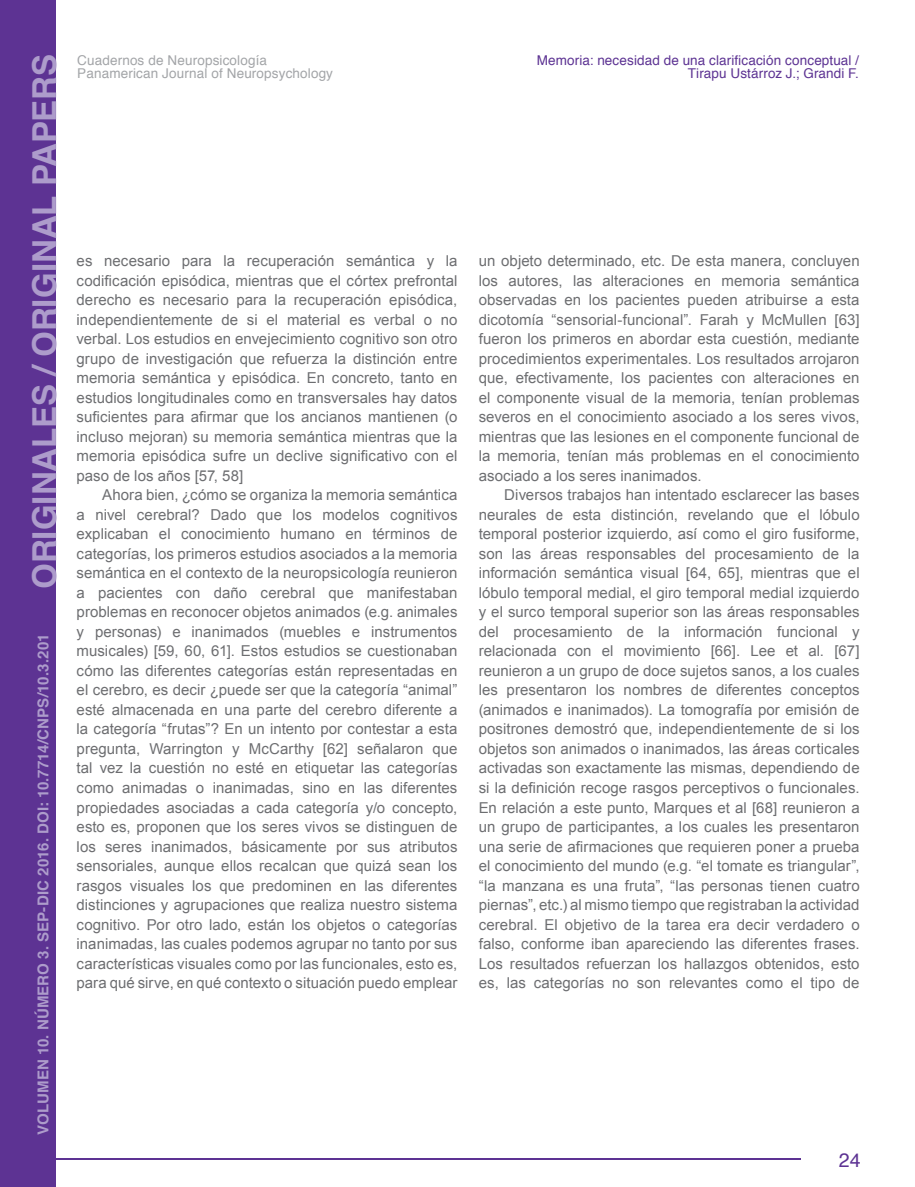
<style>
.page{position:relative;width:915px;height:1187px;background:#fff}
.page>*{position:absolute;margin:0;border:0;box-sizing:border-box;transform-origin:0 0}
.t1{font:700 33px "Helvetica";letter-spacing:-.005em;color:#ad9ccb}
.t2{font:19.5px "Helvetica";color:#5d3393}
.t3{font:15px/19.5px "Arial";letter-spacing:.005em;color:#6d6e71;text-align:justify}
.t4{font:700 15px "Helvetica";letter-spacing:.01em;color:#ad9ccb}
.t5{font:13.5px/13.5px "Helvetica";letter-spacing:.01em;color:#5d3393;text-align:right}
.t6{font:13.5px/13.5px "Helvetica";letter-spacing:.01em;color:#a3a5a8}
</style>
<div class="page">
<div style="left:0;top:0;width:55px;height:1186px;background:#5d3393"></div>
<hr style="left:0;top:1157px;width:800px;height:2px;background:#5d3393">
<h1 class="t1" style="left:18px;top:589px;width:536px;rotate:-90deg">ORIGINALES / ORIGINAL PAPERS</h1>
<p class="t6" style="left:77px;top:54px;width:257px">Cuadernos de Neuropsicología<br>Panamerican Journal of Neuropsychology</p>
<p class="t3" style="left:77px;top:251px;width:382px">es necesario para la recuperación semántica y la codificación episódica, mientras que el córtex prefrontal derecho es necesario para la recuperación episódica, independientemente de si el material es verbal o no verbal. Los estudios en envejecimiento cognitivo son otro grupo de investigación que refuerza la distinción entre memoria semántica y episódica. En concreto, tanto en estudios longitudinales como en transversales hay datos suficientes para afirmar que los ancianos mantienen (o incluso mejoran) su memoria semántica mientras que la memoria episódica sufre un declive significativo con el paso de los años [57, 58]</p>
<p class="t3" style="left:77px;top:485px;width:382px;text-indent:26px">Ahora bien, ¿cómo se organiza la memoria semántica a nivel cerebral? Dado que los modelos cognitivos explicaban el conocimiento humano en términos de categorías, los primeros estudios asociados a la memoria semántica en el contexto de la neuropsicología reunieron a pacientes con daño cerebral que manifestaban problemas en reconocer objetos animados (e.g. animales y personas) e inanimados (muebles e instrumentos musicales) [59, 60, 61]. Estos estudios se cuestionaban cómo las diferentes categorías están representadas en el cerebro, es decir ¿puede ser que la categoría “animal” esté almacenada en una parte del cerebro diferente a la categoría “frutas”? En un intento por contestar a esta pregunta, Warrington y McCarthy [62] señalaron que tal vez la cuestión no esté en etiquetar las categorías como animadas o inanimadas, sino en las diferentes propiedades asociadas a cada categoría y/o concepto, esto es, proponen que los seres vivos se distinguen de los seres inanimados, básicamente por sus atributos sensoriales, aunque ellos recalcan que quizá sean los rasgos visuales los que predominen en las diferentes distinciones y agrupaciones que realiza nuestro sistema cognitivo. Por otro lado, están los objetos o categorías inanimadas, las cuales podemos agrupar no tanto por sus características visuales como por las funcionales, esto es, para qué sirve, en qué contexto o situación puedo emplear</p>
<p class="t4" style="left:31px;top:1134px;width:503px;rotate:-90deg">VOLUMEN 10. NÚMERO 3. SEP-DIC 2016. DOI: 10.7714/CNPS/10.3.201</p>
<p class="t5" style="left:536px;top:54px;width:324px">Memoria: necesidad de una clarificación conceptual /<br>Tirapu Ustárroz J.; Grandi F.</p>
<p class="t3" style="left:478px;top:251px;width:382px">un objeto determinado, etc. De esta manera, concluyen los autores, las alteraciones en memoria semántica observadas en los pacientes pueden atribuirse a esta dicotomía “sensorial-funcional”. Farah y McMullen [63] fueron los primeros en abordar esta cuestión, mediante procedimientos experimentales. Los resultados arrojaron que, efectivamente, los pacientes con alteraciones en el componente visual de la memoria, tenían problemas severos en el conocimiento asociado a los seres vivos, mientras que las lesiones en el componente funcional de la memoria, tenían más problemas en el conocimiento asociado a los seres inanimados.</p>
<p class="t3" style="left:478px;top:485px;width:382px;text-indent:26px">Diversos trabajos han intentado esclarecer las bases neurales de esta distinción, revelando que el lóbulo temporal posterior izquierdo, así como el giro fusiforme, son las áreas responsables del procesamiento de la información semántica visual [64, 65], mientras que el lóbulo temporal medial, el giro temporal medial izquierdo y el surco temporal superior son las áreas responsables del procesamiento de la información funcional y relacionada con el movimiento [66]. Lee et al. [67] reunieron a un grupo de doce sujetos sanos, a los cuales les presentaron los nombres de diferentes conceptos (animados e inanimados). La tomografía por emisión de positrones demostró que, independientemente de si los objetos son animados o inanimados, las áreas corticales activadas son exactamente las mismas, dependiendo de si la definición recoge rasgos perceptivos o funcionales.<br>En relación a este punto, Marques et al [68] reunieron a un grupo de participantes, a los cuales les presentaron una serie de afirmaciones que requieren poner a prueba el conocimiento del mundo (e.g. “el tomate es triangular”, “la manzana es una fruta”, “las personas tienen cuatro piernas”, etc.) al mismo tiempo que registraban la actividad cerebral. El objetivo de la tarea era decir verdadero o falso, conforme iban apareciendo las diferentes frases.<br>Los resultados refuerzan los hallazgos obtenidos, esto es, las categorías no son relevantes como el tipo de</p>
<h2 class="t2" style="left:838px;top:1144px;width:23px">24</h2>
</div>
